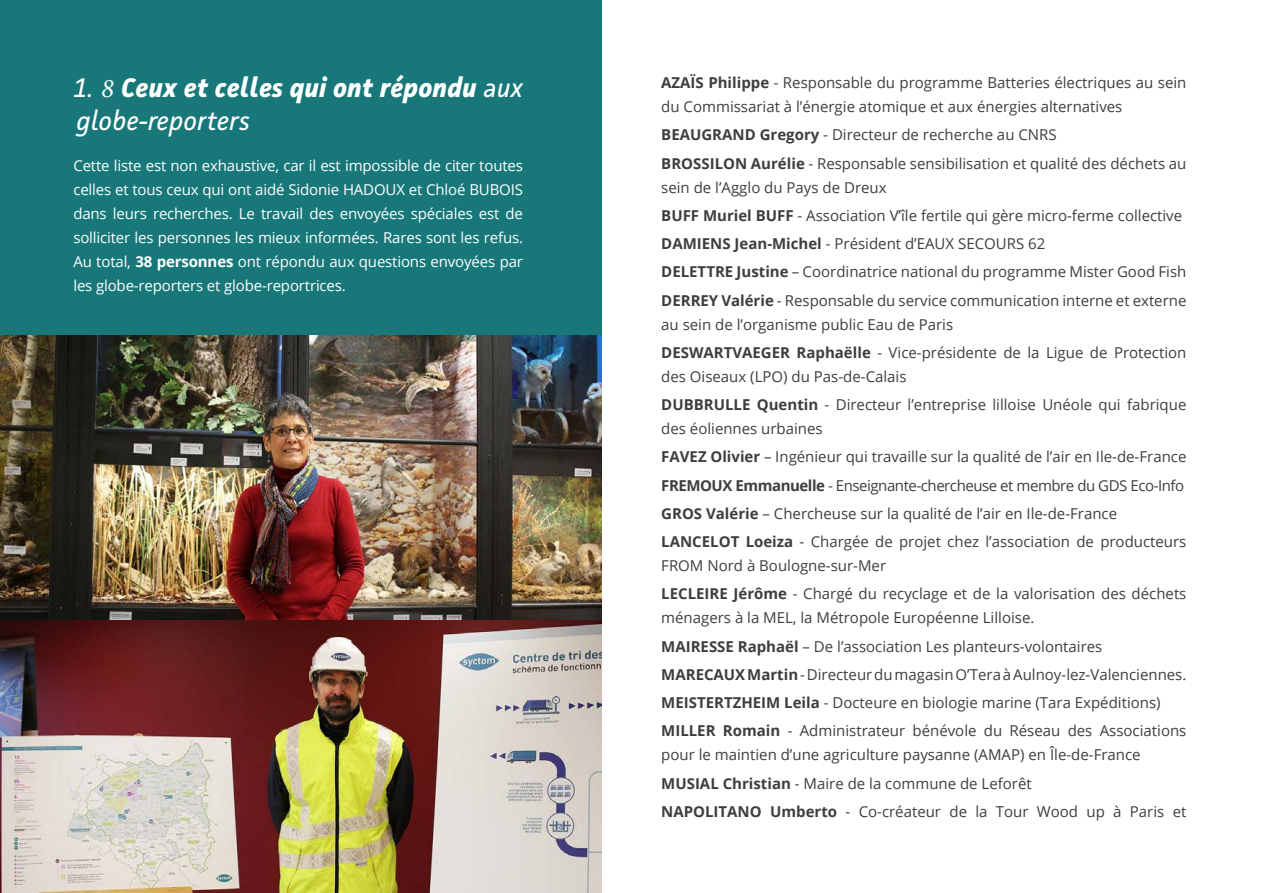
<style>
.page{position:relative;width:1263px;height:893px;background:#fff}
.page>*{position:absolute;margin:0;border:0;box-sizing:border-box;transform-origin:0 0}
.t1{font:italic 700 27px/33px "Facit";color:#fff}
.t2{font:15px/28.2px "Open Sans";color:#3e3e3f}
.t3{font:15px/24px "Open Sans";letter-spacing:-.01em;color:#fff;text-align:justify}
.s1{font-weight:400}
.s2{font-family:"Minion Pro";font-weight:400}
.s3{font-weight:700}
</style>
<div class="page">
<div style="left:0;top:0;width:602px;height:362px;background:#187779"></div>
<img style="left:0;top:336px;width:602px;height:285px">
<img style="left:0;top:621px;width:602px;height:272px">
<h1 class="t1" style="left:73px;top:71px;width:452px"><span class="s1">1.</span> <span class="s2">8</span> Ceux et celles qui ont répondu <span class="s1">aux globe-reporters</span></h1>
<p class="t3" style="left:73px;top:153px;width:451px">Cette liste est non exhaustive, car il est impossible de citer toutes celles et tous ceux qui ont aidé Sidonie HADOUX et Chloé BUBOIS dans leurs recherches. Le travail des envoyées spéciales est de solliciter les personnes les mieux informées. Rares sont les refus.<br>Au total, <span class="s3">38 personnes</span> ont répondu aux questions envoyées par les globe-reporters et globe-reportrices.</p>
<p class="t2" style="left:661px;top:70px;width:527px;line-height:24px"><span class="s3">AZAÏS Philippe</span> - Responsable du programme Batteries électriques au sein du Commissariat à l’énergie atomique et aux énergies alternatives</p>
<p class="t2" style="left:661px;top:120px;width:527px"><span class="s3">BEAUGRAND Gregory</span> - Directeur de recherche au CNRS<br><span class="s3">BROSSILON Aurélie</span> - Responsable sensibilisation et qualité des déchets au</p>
<p class="t2" style="left:661px;top:173px;width:527px">sein de l’Agglo du Pays de Dreux<br><span class="s3">BUFF Muriel BUFF</span> - Association V’île fertile qui gère micro-ferme collective <span class="s3">DAMIENS Jean-Michel</span> - Président d’EAUX SECOURS 62<br><span class="s3">DELETTRE Justine</span> – Coordinatrice national du programme Mister Good Fish <span class="s3">DERREY Valérie</span> - Responsable du service communication interne et externe</p>
<p class="t2" style="left:661px;top:310px;width:527px">au sein de l’organisme public Eau de Paris<br><span class="s3">DESWARTVAEGER Raphaëlle</span> - Vice-présidente de la Ligue de Protection</p>
<p class="t2" style="left:661px;top:362px;width:527px">des Oiseaux (LPO) du Pas-de-Calais<br><span class="s3">DUBBRULLE Quentin</span> - Directeur l’entreprise lilloise Unéole qui fabrique</p>
<p class="t2" style="left:661px;top:414px;width:527px">des éoliennes urbaines<br><span class="s3">FAVEZ Olivier</span> – Ingénieur qui travaille sur la qualité de l’air en Ile-de-France <span class="s3">FREMOUX Emmanuelle</span> - Enseignante-chercheuse et membre du GDS Eco-Info <span class="s3">GROS Valérie</span> – Chercheuse sur la qualité de l’air en Ile-de-France <span class="s3">LANCELOT Loeiza</span> - Chargée de projet chez l’association de producteurs</p>
<p class="t2" style="left:661px;top:551px;width:527px">FROM Nord à Boulogne-sur-Mer<br><span class="s3">LECLEIRE Jérôme</span> - Chargé du recyclage et de la valorisation des déchets</p>
<p class="t2" style="left:661px;top:603px;width:527px">ménagers à la MEL, la Métropole Européenne Lilloise.<br><span class="s3">MAIRESSE Raphaël</span> – De l’association Les planteurs-volontaires <span class="s3">MARECAUX Martin</span> - Directeur du magasin O’Tera à Aulnoy-lez-Valenciennes.<br><span class="s3">MEISTERTZHEIM Leila</span> - Docteure en biologie marine (Tara Expéditions)<br><span class="s3">MILLER Romain</span> - Administrateur bénévole du Réseau des Associations</p>
<p class="t2" style="left:661px;top:740px;width:527px">pour le maintien d’une agriculture paysanne (AMAP) en Île-de-France<br><span class="s3">MUSIAL Christian</span> - Maire de la commune de Leforêt<br><span class="s3">NAPOLITANO Umberto</span> - Co-créateur de la Tour Wood up à Paris et</p>
</div>
